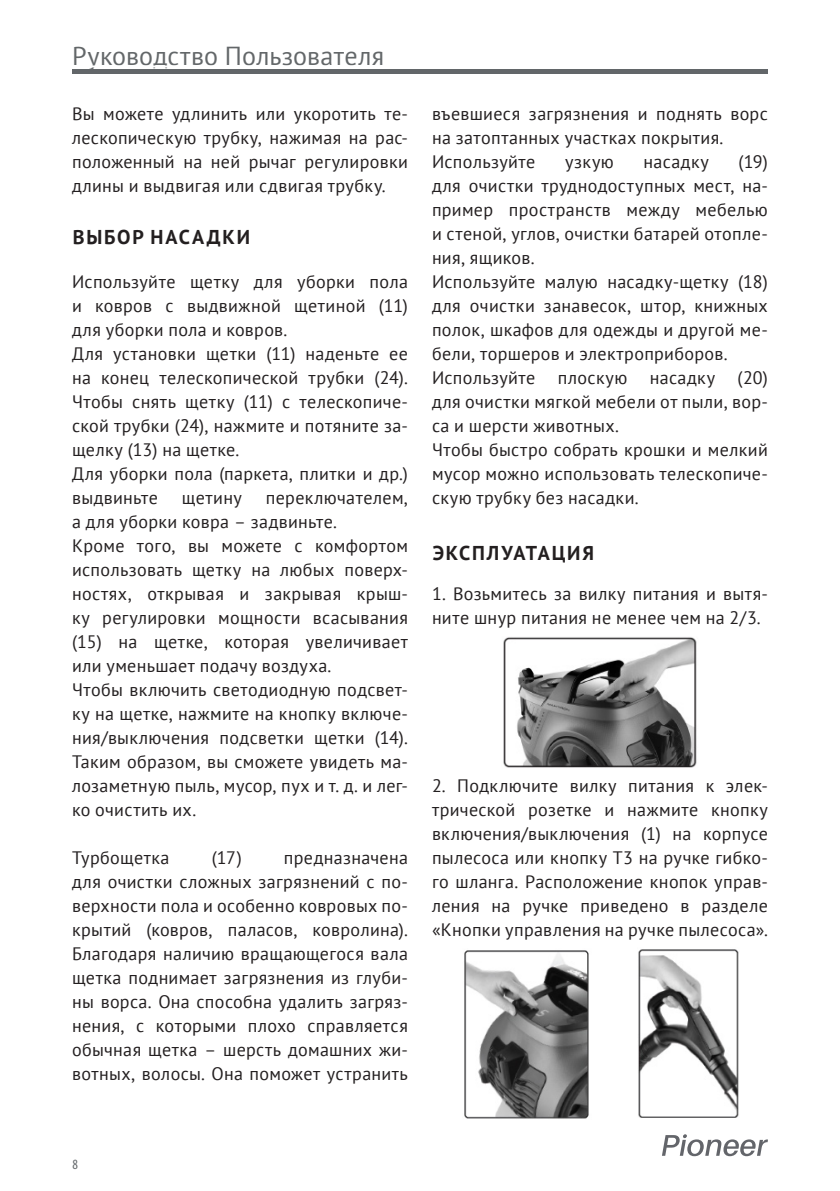
<style>
.page{position:relative;width:840px;height:1191px;background:#fff}
.page>*{position:absolute;margin:0;border:0;box-sizing:border-box;transform-origin:0 0}
.t1{font:26px "PT Sans";letter-spacing:.01em;color:#636769}
.Заголовки{font:700 20px "PT Sans";letter-spacing:.09em;color:#231f20}
.Основной_текст{font:18px/24px "PT Sans";letter-spacing:.02em;color:#231f20;text-align:justify}
.t2{font:condensed 14.2px "Myriad Pro";color:#626669}
</style>
<div class="page">
<hr style="left:72px;top:69px;width:695px;height:4px;background:#626669">
<svg style="left:662px;top:1134px;width:105px;height:22px"></svg>
<img style="left:503px;top:637px;width:194px;height:131px">
<img style="left:464px;top:950px;width:125px;height:169px">
<img style="left:638px;top:949px;width:101px;height:169px">
<h1 class="t1" style="left:72px;top:40px;width:313px">Руководство Пользователя</h1>
<p class="Основной_текст" style="left:72px;top:101px;width:337px">Вы можете удлинить или укоротить те&shy;лескопическую трубку, нажимая на рас&shy;положенный на ней рычаг регулировки длины и выдвигая или сдвигая трубку.</p>
<p class="Заголовки" style="left:73px;top:223px;width:179px">ВЫБОР НАСАДКИ</p>
<p class="Основной_текст" style="left:72px;top:269px;width:337px">Используйте щетку для уборки пола и ковров с выдвижной щетиной (11) для уборки пола и ковров.</p>
<p class="Основной_текст" style="left:72px;top:341px;width:337px">Для установки щетки (11) наденьте ее на конец телескопической трубки (24).<br>Чтобы снять щетку (11) с телескопиче&shy;ской трубки (24), нажмите и потяните за&shy;щелку (13) на щетке.</p>
<p class="Основной_текст" style="left:72px;top:461px;width:337px">Для уборки пола (паркета, плитки и др.) выдвиньте</p>
<p class="Основной_текст" style="left:72px;top:485px;width:337px;text-indent:194px">переключателем, а для уборки ковра – задвиньте.</p>
<p class="Основной_текст" style="left:72px;top:533px;width:337px">Кроме того, вы можете с комфортом использовать щетку на любых поверх&shy;ностях, открывая и закрывая крыш&shy;ку регулировки мощности всасывания (15) на щетке, которая увеличивает или уменьшает подачу воздуха.</p>
<p class="Основной_текст" style="left:72px;top:677px;width:337px">Чтобы включить светодиодную подсвет&shy;ку на щетке, нажмите на кнопку включе&shy;ния/выключения подсветки щетки (14).<br>Таким образом, вы сможете увидеть ма&shy;лозаметную пыль, мусор, пух и т. д. и лег&shy;ко очистить их.</p>
<p class="Основной_текст" style="left:72px;top:845px;width:99px">Турбощетка</p>
<p class="Основной_текст" style="left:212px;top:845px;width:31px">(17)</p>
<p class="Основной_текст" style="left:182px;top:485px;width:61px">щетину</p>
<p class="Основной_текст" style="left:72px;top:845px;width:337px;text-indent:212px">предназначена для очистки сложных загрязнений с по&shy;верхности пола и особенно ковровых по&shy;крытий (ковров, паласов, ковролина).<br>Благодаря наличию вращающегося вала щетка поднимает загрязнения из глуби&shy;ны ворса. Она способна удалить загряз&shy;нения, с которыми плохо справляется обычная щетка – шерсть домашних жи&shy;вотных, волосы. Она поможет устранить</p>
<p class="Основной_текст" style="left:432px;top:101px;width:337px">въевшиеся загрязнения и поднять ворс на затоптанных участках покрытия.</p>
<p class="Основной_текст" style="left:432px;top:149px;width:105px">Используйте</p>
<p class="Основной_текст" style="left:565px;top:149px;width:50px">узкую</p>
<p class="Основной_текст" style="left:643px;top:149px;width:67px">насадку</p>
<p class="Основной_текст" style="left:432px;top:149px;width:337px;text-indent:306px">(19) для очистки труднодоступных мест, на&shy;пример пространств между мебелью и стеной, углов, очистки батарей отопле&shy;ния, ящиков.</p>
<p class="Основной_текст" style="left:432px;top:269px;width:337px">Используйте малую насадку-щетку (18) для очистки занавесок, штор, книжных полок, шкафов для одежды и другой ме&shy;бели, торшеров и электроприборов.</p>
<p class="Основной_текст" style="left:432px;top:365px;width:337px">Используйте плоскую насадку (20) для очистки мягкой мебели от пыли, вор&shy;са и шерсти животных.</p>
<p class="Основной_текст" style="left:432px;top:437px;width:337px">Чтобы быстро собрать крошки и мелкий мусор можно использовать телескопиче&shy;скую трубку без насадки.</p>
<p class="Заголовки" style="left:432px;top:539px;width:163px">ЭКСПЛУАТАЦИЯ</p>
<p class="Основной_текст" style="left:432px;top:581px;width:337px">1. Возьмитесь за вилку питания и вытя&shy;ните шнур питания не менее чем на 2/3.</p>
<p class="Основной_текст" style="left:432px;top:773px;width:337px">2. Подключите вилку питания к элек&shy;трической розетке и нажмите кнопку включения/выключения (1) на корпусе пылесоса или кнопку Т3 на ручке гибко&shy;го шланга. Расположение кнопок управ&shy;ления на ручке приведено в разделе «Кнопки управления на ручке пылесоса».</p>
<p class="t2" style="left:72px;top:1156px;width:7px">8</p>
</div>
